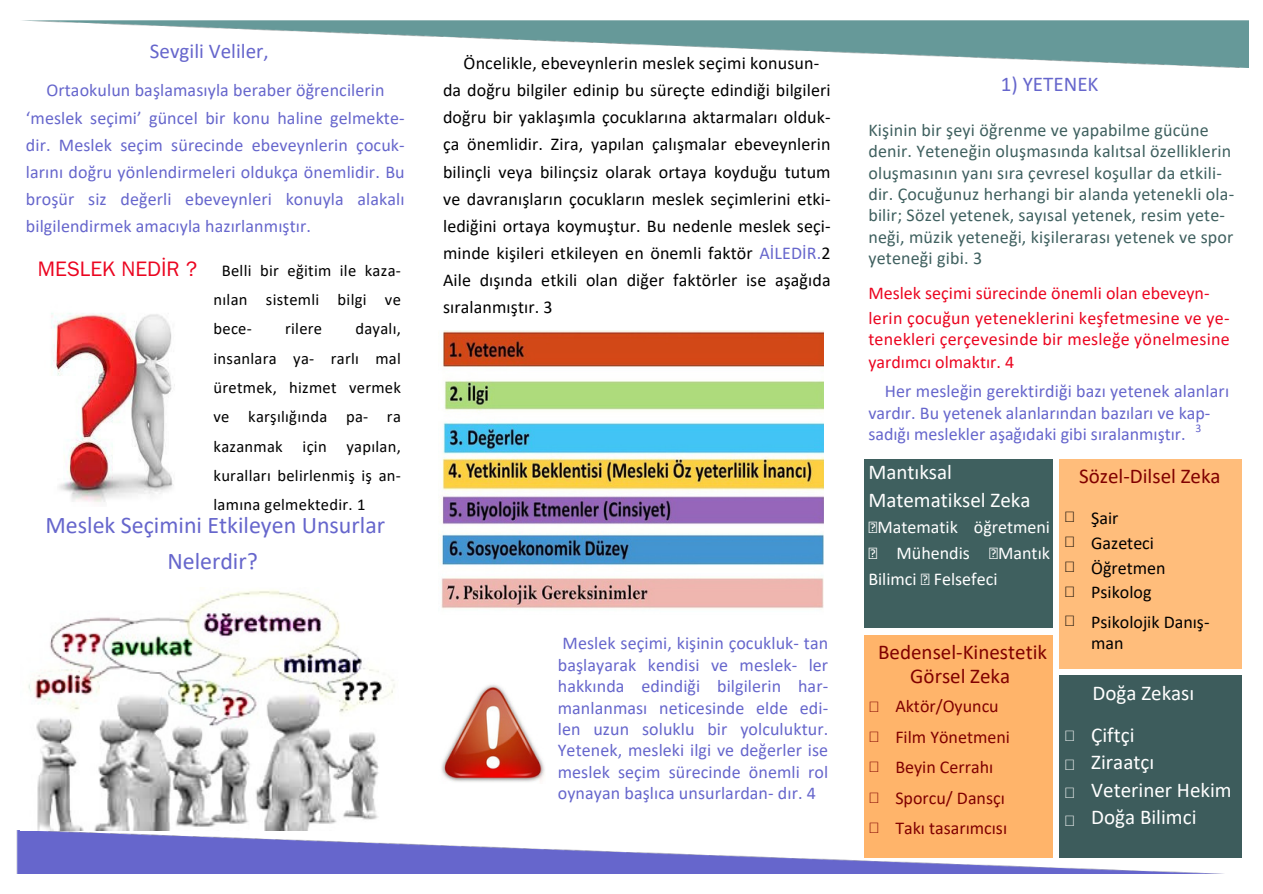
<style>
.page{position:relative;width:1263px;height:894px;background:#fff}
.page>*{position:absolute;margin:0;border:0;box-sizing:border-box;transform-origin:0 0}
.t1{font:24px/36px "Calibri";color:#66c;text-align:center}
.t2{font:21px/27.6px "Calibri";color:#fff}
.t3{font:21px/24.8px "Calibri";color:#800000;text-align:center}
.t4{font:21px "Calibri";color:#66c}
.t5{font:18px/21.3px "Calibri";letter-spacing:.005em;color:#66c}
.t6{font:18px/27px "Calibri";letter-spacing:.005em;color:#000}
.t7{font:18px/21.3px "Calibri";letter-spacing:.01em;color:#3f605f}
.t8{font:18px/24.8px "Calibri";letter-spacing:.015em;color:#eb0520}
.t9{font:18px/30.3px "Calibri";color:#800000}
.t10{font:18px/25.8px "Calibri";color:#fff;text-align:justify}
.t11{font:16.5px/29.2px "Calibri";letter-spacing:.015em;color:#000;text-align:justify}
.t12{font:15px/30.3px "Arimo";color:#800000;text-align:justify}
.t13{font:15px/24.8px "Arimo";color:#000;text-align:justify}
.t14{font:15px/28.2px "Arimo";color:#fff;text-align:justify}
.t15{font:11.7px "Calibri";color:#66c}
.s1{font-family:"Franklin Gothic LT Pro";font-size:21px;color:#eb0520}
.s2{color:#66c}
</style>
<div class="page">
<img style="left:16px;top:830px;width:1212px;height:43px">
<img style="left:22px;top:20px;width:1227px;height:47px">
<img style="left:51px;top:313px;width:124px;height:189px">
<img style="left:28px;top:590px;width:367px;height:240px">
<img style="left:440px;top:331px;width:383px;height:278px">
<img style="left:441px;top:684px;width:104px;height:98px">
<div style="left:864px;top:459px;width:189px;height:169px;background:#3f605f"></div>
<div style="left:1059px;top:459px;width:183px;height:209px;background:#ffbd7b"></div>
<div style="left:1059px;top:675px;width:183px;height:182px;background:#3d5c5c"></div>
<div style="left:864px;top:634px;width:189px;height:223px;background:#ffb46a"></div>
<p class="t4" style="left:150px;top:36px;width:120px">Sevgili Veliler,</p>
<p class="t5" style="left:26px;top:76px;width:380px;line-height:27px;text-indent:21px">Ortaokulun başlamasıyla beraber öğrencilerin ‘meslek seçimi’ güncel bir konu haline gelmekte&shy;dir. Meslek seçim sürecinde ebeveynlerin çocuk&shy;larını doğru yönlendirmeleri oldukça önemlidir. Bu broşür siz değerli ebeveynleri konuyla alakalı bilgilendirmek amacıyla hazırlanmıştır.</p>
<p class="t11" style="left:214px;top:255px;width:189px;text-indent:-176px"><span class="s1">MESLEK NEDİR ?</span> Belli bir eğitim ile kaza&shy;nılan sistemli bilgi ve bece-</p>
<p class="t11" style="left:214px;top:314px;width:189px;text-indent:142px">dayalı, insanlara ya- rarlı mal üretmek, hizmet vermek ve karşılığında pa- ra kazanmak için yapılan, kuralları belirlenmiş iş an&shy;lamına gelmektedir. 1</p>
<h1 class="t1" style="left:46px;top:506px;width:341px">Meslek Seçimini Etkileyen Unsurlar<br>Nelerdir?</h1>
<p class="t11" style="left:285px;top:314px;width:39px">rilere</p>
<p class="t6" style="left:443px;top:49px;width:389px;text-indent:21px">Öncelikle, ebeveynlerin meslek seçimi konusun&shy;da doğru bilgiler edinip bu süreçte edindiği bilgileri doğru bir yaklaşımla çocuklarına aktarmaları olduk&shy;ça önemlidir. Zira, yapılan çalışmalar ebeveynlerin bilinçli veya bilinçsiz olarak ortaya koyduğu tutum ve davranışların çocukların meslek seçimlerini etki&shy;lediğini ortaya koymuştur. Bu nedenle meslek seçi&shy;minde kişileri etkileyen en önemli faktör <span class="s2">AİLEDİR.</span>2<br>Aile dışında etkili olan diğer faktörler ise aşağıda sıralanmıştır. 3</p>
<p class="t5" style="left:558px;top:632px;width:272px;text-align:justify">Meslek seçimi, kişinin çocukluk- tan başlayarak kendisi ve meslek- ler hakkında edindiği bilgilerin har&shy;manlanması neticesinde elde edi&shy;len uzun soluklu bir yolculuktur.<br>Yetenek, mesleki ilgi ve değerler ise meslek seçim sürecinde önemli rol oynayan başlıca unsurlardan- dır. 4</p>
<p class="t4" style="left:1001px;top:70px;width:99px">1) YETENEK</p>
<p class="t7" style="left:868px;top:119px;width:367px">Kişinin bir şeyi öğrenme ve yapabilme gücüne denir. Yeteneğin oluşmasında kalıtsal özelliklerin oluşmasının yanı sıra çevresel koşullar da etkili&shy;dir. Çocuğunuz herhangi bir alanda yetenekli ola&shy;bilir; Sözel yetenek, sayısal yetenek, resim yete&shy;neği, müzik yeteneği, kişilerarası yetenek ve spor yeteneği gibi. 3</p>
<p class="t8" style="left:868px;top:280px;width:363px">Meslek seçimi sürecinde önemli olan ebeveyn&shy;lerin çocuğun yeteneklerini keşfetmesine ve ye-</p>
<p class="t8" style="left:868px;top:327px;width:363px;line-height:22.5px">tenekleri çerçevesinde bir mesleğe yönelmesine yardımcı olmaktır. 4</p>
<p class="t5" style="left:868px;top:379px;width:362px;text-indent:16px">Her mesleğin gerektirdiği bazı yetenek alanları vardır. Bu yetenek alanlarından bazıları ve kap&shy;sadığı meslekler aşağıdaki gibi sıralanmıştır.</p>
<p class="t15" style="left:1195px;top:419px;width:7px">3</p>
<p class="t3" style="left:1079px;top:463px;width:143px">Sözel-Dilsel Zeka</p>
<p class="t2" style="left:868px;top:457px;width:164px;line-height:28.2px">Mantıksal<br>Matematiksel Zeka</p>
<p class="t10" style="left:868px;top:513px;width:183px">฀Matematik öğretmeni ฀ Mühendis ฀Mantık Bilimci ฀ Felsefeci</p>
<p class="t13" style="left:1064px;top:504px;width:13px">฀ ฀ ฀ ฀</p>
<p class="t13" style="left:1064px;top:608px;width:13px">฀</p>
<p class="t6" style="left:1091px;top:505px;width:76px;line-height:24.8px">Şair<br>Gazeteci<br>Öğretmen<br>Psikolog</p>
<p class="t6" style="left:1091px;top:610px;width:120px;line-height:21.3px">Psikolojik Danış&shy;man</p>
<p class="t3" style="left:878px;top:638px;width:170px">Bedensel-Kinestetik<br>Görsel Zeka</p>
<p class="t2" style="left:1091px;top:670px;width:105px;line-height:42.5px">Doğa Zekası<br>Çiftçi</p>
<p class="t2" style="left:1091px;top:747px;width:142px">Ziraatçı<br>Veteriner Hekim<br>Doğa Bilimci</p>
<p class="t9" style="left:895px;top:690px;width:116px">Aktör/Oyuncu<br>Film Yönetmeni<br>Beyin Cerrahı<br>Sporcu/ Dansçı<br>Takı tasarımcısı</p>
<p class="t12" style="left:868px;top:691px;width:13px">฀ ฀ ฀ ฀ ฀</p>
<p class="t14" style="left:1064px;top:722px;width:13px">฀ ฀ ฀ ฀</p>
</div>
